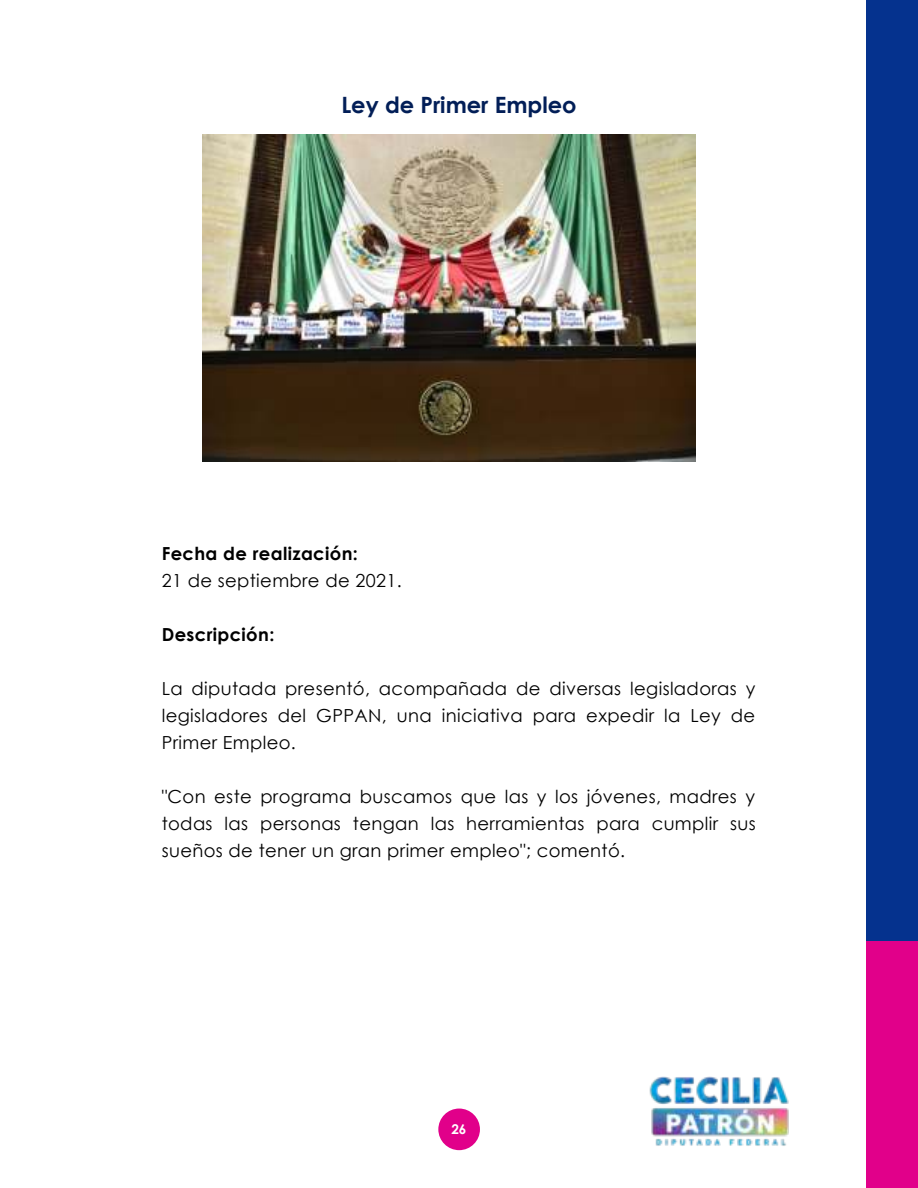
<style>
.page{position:relative;width:918px;height:1188px;background:#fff}
.page>*{position:absolute;margin:0;border:0;box-sizing:border-box;transform-origin:0 0}
.t1{font:700 22.5px "Century Gothic";color:#021e57}
.t2{font:18px/27px "Century Gothic";letter-spacing:.02em;color:#000;text-align:justify}
.t3{font:700 18px "Century Gothic";letter-spacing:.02em;color:#000}
.t4{font:700 13.5px "Century Gothic";color:#fff}
</style>
<div class="page">
<div style="left:438px;top:1109px;width:42px;height:41px;background:#e1008a;border-radius:50%"></div>
<div style="left:866px;top:0;width:52px;height:942px;background:#05328e"></div>
<div style="left:866px;top:942px;width:52px;height:246px;background:#e1008a"></div>
<img style="left:203px;top:134px;width:493px;height:328px">
<img style="left:649px;top:1077px;width:140px;height:69px">
<p class="t1" style="left:341px;top:88px;width:237px">Ley de Primer Empleo</p>
<p class="t3" style="left:162px;top:540px;width:198px">Fecha de realización:</p>
<p class="t2" style="left:162px;top:567px;width:242px">21 de septiembre de 2021.</p>
<p class="t3" style="left:162px;top:621px;width:114px">Descripción:</p>
<p class="t2" style="left:162px;top:675px;width:595px">La diputada presentó, acompañada de diversas legisladoras y legisladores del GPPAN, una iniciativa para expedir la Ley de Primer Empleo.</p>
<p class="t2" style="left:162px;top:783px;width:596px">"Con este programa buscamos que las y los jóvenes, madres y todas las personas tengan las herramientas para cumplir sus sueños de tener un gran primer empleo"; comentó.</p>
<p class="t4" style="left:451px;top:1119px;width:17px">26</p>
</div>
